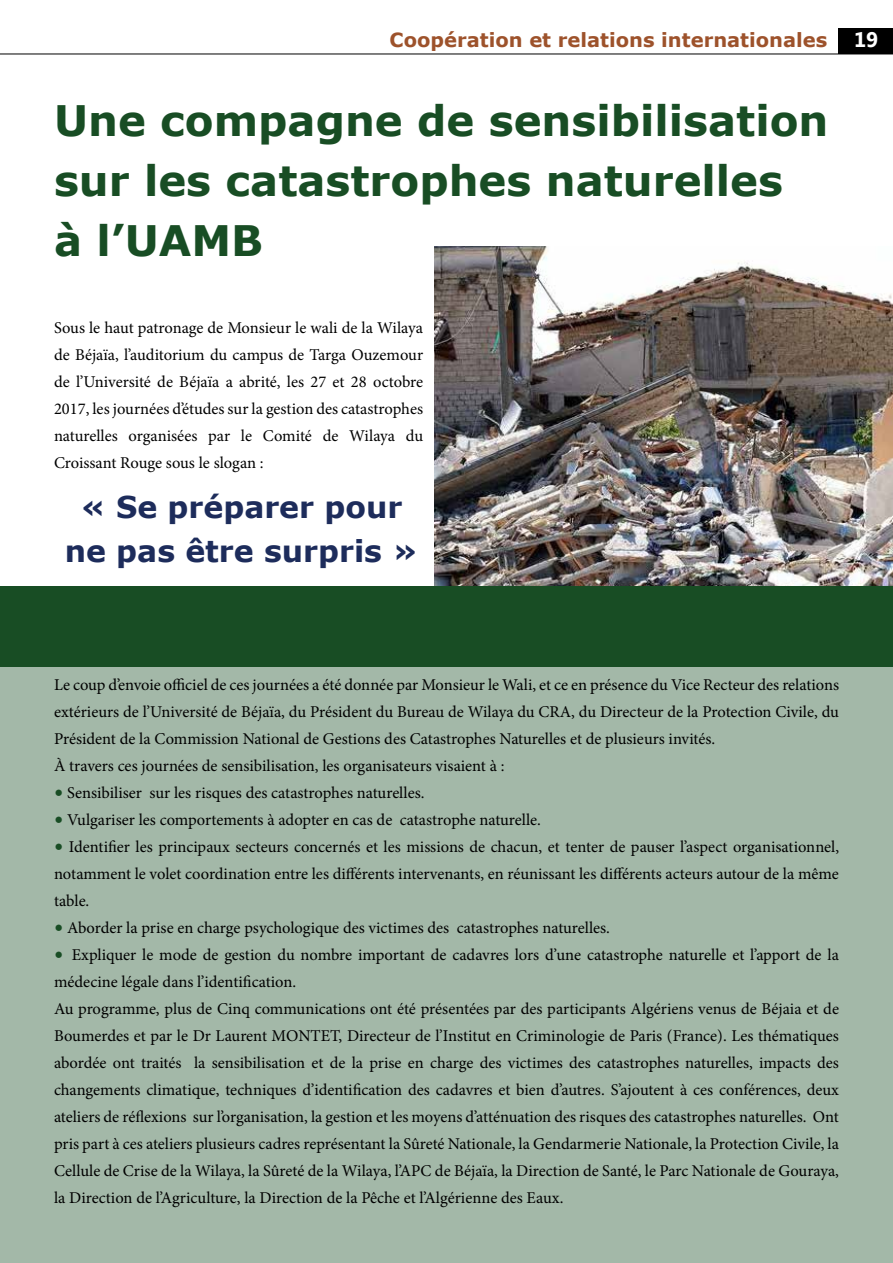
<style>
.page{position:relative;width:893px;height:1263px;background:#fff}
.page>*{position:absolute;margin:0;border:0;box-sizing:border-box;transform-origin:0 0}
.t1{font:700 42px/60px "Verdana";color:#184d24}
.t2{font:700 30px/43.5px "Verdana";color:#1d2c5b;text-align:center}
.t3{font:700 21px "Microsoft Tai Le";color:#fff}
.t4{font:700 19.5px "Verdana";color:#9d522b}
.t5{font:16.5px/27px "Minion Pro";color:#000}
.s1{font-size:24px;color:#184d24}
</style>
<div class="page">
<hr style="left:0;top:54px;width:893px;height:1px;background:#000">
<div style="left:839px;top:29px;width:54px;height:25px;background:#000"></div>
<div style="left:0;top:667px;width:893px;height:596px;background:#a3b8a8"></div>
<img style="left:435px;top:247px;width:458px;height:340px">
<div style="left:0;top:587px;width:893px;height:80px;background:#184d24"></div>
<p class="t4" style="left:390px;top:26px;width:439px">Coopération et relations internationales</p>
<p class="t3" style="left:854px;top:28px;width:26px">19</p>
<h1 class="t1" style="left:54px;top:90px;width:776px">Une compagne de sensibilisation sur les catastrophes naturelles<br>à l’UAMB</h1>
<p class="t5" style="left:54px;top:314px;width:371px;text-align:justify">Sous le haut patronage de Monsieur le wali de la Wilaya de Béjaïa, l’auditorium du campus de Targa Ouzemour de l’Université de Béjaïa a abrité, les 27 et 28 octobre 2017, les journées d’études sur la gestion des catastrophes naturelles organisées par le Comité de Wilaya du Croissant Rouge sous le slogan :</p>
<h2 class="t2" style="left:65px;top:485px;width:355px">« Se préparer pour ne pas être surpris »</h2>
<p class="t5" style="left:54px;top:671px;width:786px">Le coup d’envoie officiel de ces journées a été donnée par Monsieur le Wali, et ce en présence du Vice Recteur des relations extérieurs de l’Université de Béjaïa, du Président du Bureau de Wilaya du CRA, du Directeur de la Protection Civile, du Président de la Commission National de Gestions des Catastrophes Naturelles et de plusieurs invités.<br>À travers ces journées de sensibilisation, les organisateurs visaient à :</p>
<p class="t5" style="left:54px;top:779px;width:372px"><span class="s1">•</span> Sensibiliser sur les risques des catastrophes naturelles.</p>
<p class="t5" style="left:54px;top:806px;width:488px"><span class="s1">•</span> Vulgariser les comportements à adopter en cas de catastrophe naturelle.</p>
<p class="t5" style="left:54px;top:833px;width:787px;text-align:justify"><span class="s1">•</span> Identifier les principaux secteurs concernés et les missions de chacun, et tenter de pauser l’aspect organisationnel, notamment le volet coordination entre les différents intervenants, en réunissant les différents acteurs autour de la même table.</p>
<p class="t5" style="left:54px;top:914px;width:558px"><span class="s1">•</span> Aborder la prise en charge psychologique des victimes des catastrophes naturelles.</p>
<p class="t5" style="left:54px;top:941px;width:787px"><span class="s1">•</span> Expliquer le mode de gestion du nombre important de cadavres lors d’une catastrophe naturelle et l’apport de la médecine légale dans l’identification.<br>Au programme, plus de Cinq communications ont été présentées par des participants Algériens venus de Béjaia et de Boumerdes et par le Dr Laurent MONTET, Directeur de l’Institut en Criminologie de Paris (France). Les thématiques abordée ont traités la sensibilisation et de la prise en charge des victimes des catastrophes naturelles, impacts des changements climatique, techniques d’identification des cadavres et bien d’autres. S’ajoutent à ces conférences, deux ateliers de réflexions sur l’organisation, la gestion et les moyens d’atténuation des risques des catastrophes naturelles. Ont pris part à ces ateliers plusieurs cadres représentant la Sûreté Nationale, la Gendarmerie Nationale, la Protection Civile, la Cellule de Crise de la Wilaya, la Sûreté de la Wilaya, l’APC de Béjaïa, la Direction de Santé, le Parc Nationale de Gouraya, la Direction de l’Agriculture, la Direction de la Pêche et l’Algérienne des Eaux.</p>
</div>
